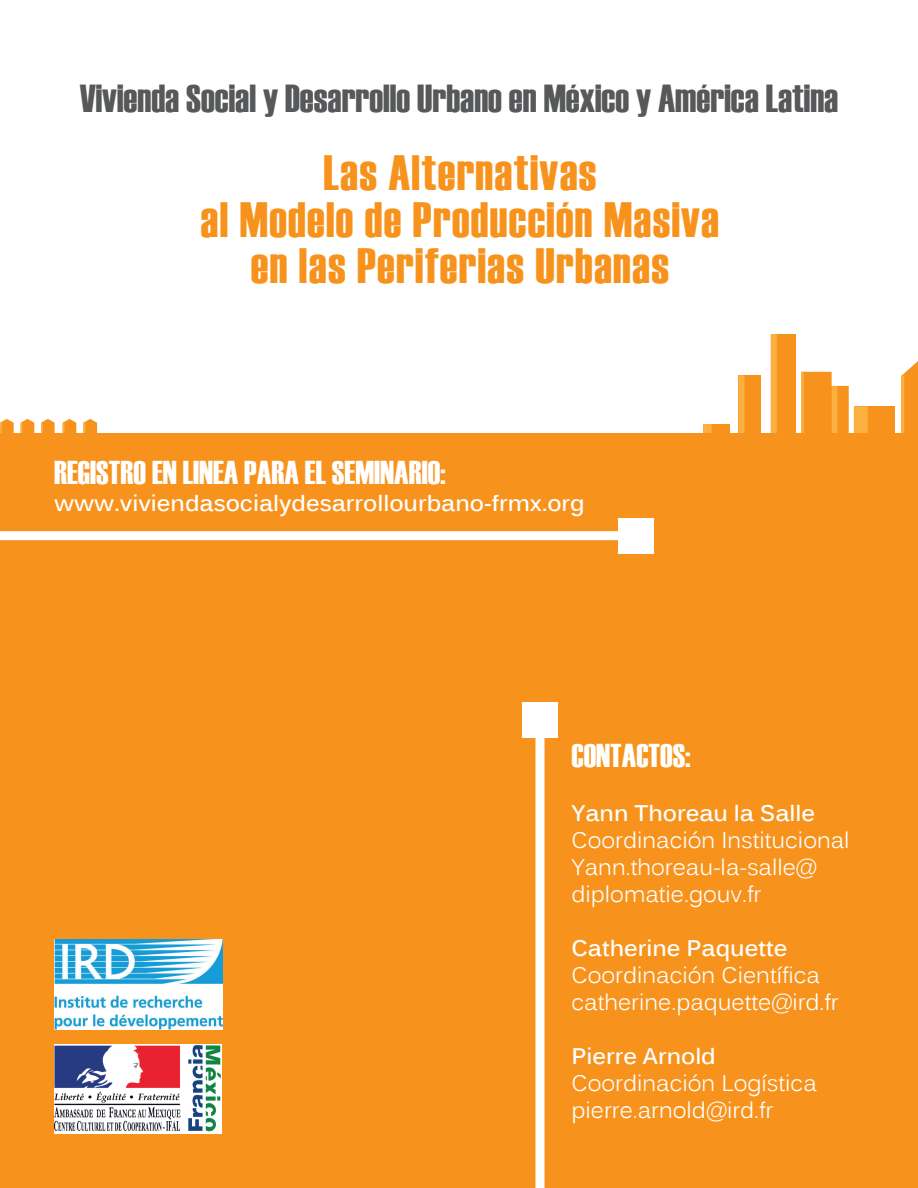
<style>
.page{position:relative;width:918px;height:1188px;background:#fff}
.page>*{position:absolute;margin:0;border:0;box-sizing:border-box;transform-origin:0 0}
.t1{font:49.5px/46.5px "Haettenschweiler";letter-spacing:.025em;color:#f7931d;text-align:center}
.t2{font:39px "Haettenschweiler";color:#57585a}
.t3{font:33px "Haettenschweiler";color:#fff}
.t4{font:700 32.4px "Kalinga";color:#fff;scale:.93 1}
.t5{font:22.5px/27px "Kalinga";color:#fff}
.t6{font:700 22.5px "Kalinga";color:#fff}
</style>
<div class="page">
<div style="left:738px;top:375px;width:23px;height:59px;background:#f7931d"></div>
<div style="left:771px;top:334px;width:25px;height:100px;background:#f7931d"></div>
<svg style="left:804px;top:372px;width:45px;height:62px;background:#f79e33"></svg>
<div style="left:855px;top:406px;width:40px;height:28px;background:#f7931d"></div>
<svg style="left:901px;top:361px;width:17px;height:73px"></svg>
<div style="left:703px;top:424px;width:26px;height:10px;background:#f7931d"></div>
<div style="left:771px;top:334px;width:6px;height:100px;background:#fbb03f"></div>
<div style="left:738px;top:375px;width:7px;height:59px;background:#fbb03f"></div>
<div style="left:703px;top:424px;width:9px;height:10px;background:#fbb03f"></div>
<hr style="left:801px;top:372px;width:3px;height:62px;background:#fbb03f">
<div style="left:832px;top:386px;width:5px;height:48px;background:#fbb03f"></div>
<div style="left:854px;top:406px;width:14px;height:28px;background:#fbb03f"></div>
<hr style="left:901px;top:376px;width:3px;height:58px;background:#fbb03f">
<svg style="left:21px;top:419px;width:13px;height:15px"></svg>
<svg style="left:0;top:419px;width:14px;height:15px"></svg>
<svg style="left:41px;top:419px;width:14px;height:15px"></svg>
<svg style="left:63px;top:419px;width:13px;height:15px"></svg>
<svg style="left:83px;top:419px;width:14px;height:15px"></svg>
<div style="left:0;top:434px;width:918px;height:754px;background:#f7931d"></div>
<img style="left:54px;top:1045px;width:168px;height:88px">
<img style="left:54px;top:939px;width:168px;height:90px">
<div style="left:536px;top:720px;width:8px;height:468px;background:#fff"></div>
<div style="left:522px;top:702px;width:36px;height:36px;background:#fff"></div>
<div style="left:0;top:531px;width:636px;height:9px;background:#fff"></div>
<div style="left:618px;top:518px;width:36px;height:36px;background:#fff"></div>
<h2 class="t2" style="left:80px;top:72px;width:760px">Vivienda Social y Desarrollo Urbano en México y América Latina</h2>
<h1 class="t1" style="left:201px;top:150px;width:520px">Las Alternativas<br>al Modelo de Producción Masiva en las Periferias Urbanas</h1>
<h3 class="t4" style="left:36px;top:436px;width:162px">Programa</h3>
<h3 class="t3" style="left:54px;top:451px;width:49px">Registro</h3>
<h3 class="t3" style="left:152px;top:451px;width:43px">eN linea</h3>
<h3 class="t3" style="left:244px;top:451px;width:101px">Para elseminario</h3>
<h3 class="t3" style="left:441px;top:451px;width:7px">:</h3>
<p class="t6" style="left:54px;top:489px;width:532px">www.viviendasocialydesarrollourbano-frmx.org</p>
<h3 class="t3" style="left:571px;top:733px;width:121px">CONTACTOS:</h3>
<p class="t6" style="left:571px;top:799px;width:245px">Yann Thoreau la Salle</p>
<p class="t5" style="left:571px;top:829px;width:280px">Coordinación Institucional<br>Yann.thoreau-la-salle@ diplomatie.gouv.fr</p>
<p class="t6" style="left:571px;top:934px;width:217px">Catherine Paquette</p>
<p class="t5" style="left:571px;top:964px;width:269px">Coordinación Científica catherine.paquette@ird.fr</p>
<p class="t6" style="left:571px;top:1042px;width:146px">Pierre Arnold</p>
<p class="t5" style="left:571px;top:1072px;width:247px">Coordinación Logística pierre.arnold@ird.fr</p>
</div>
